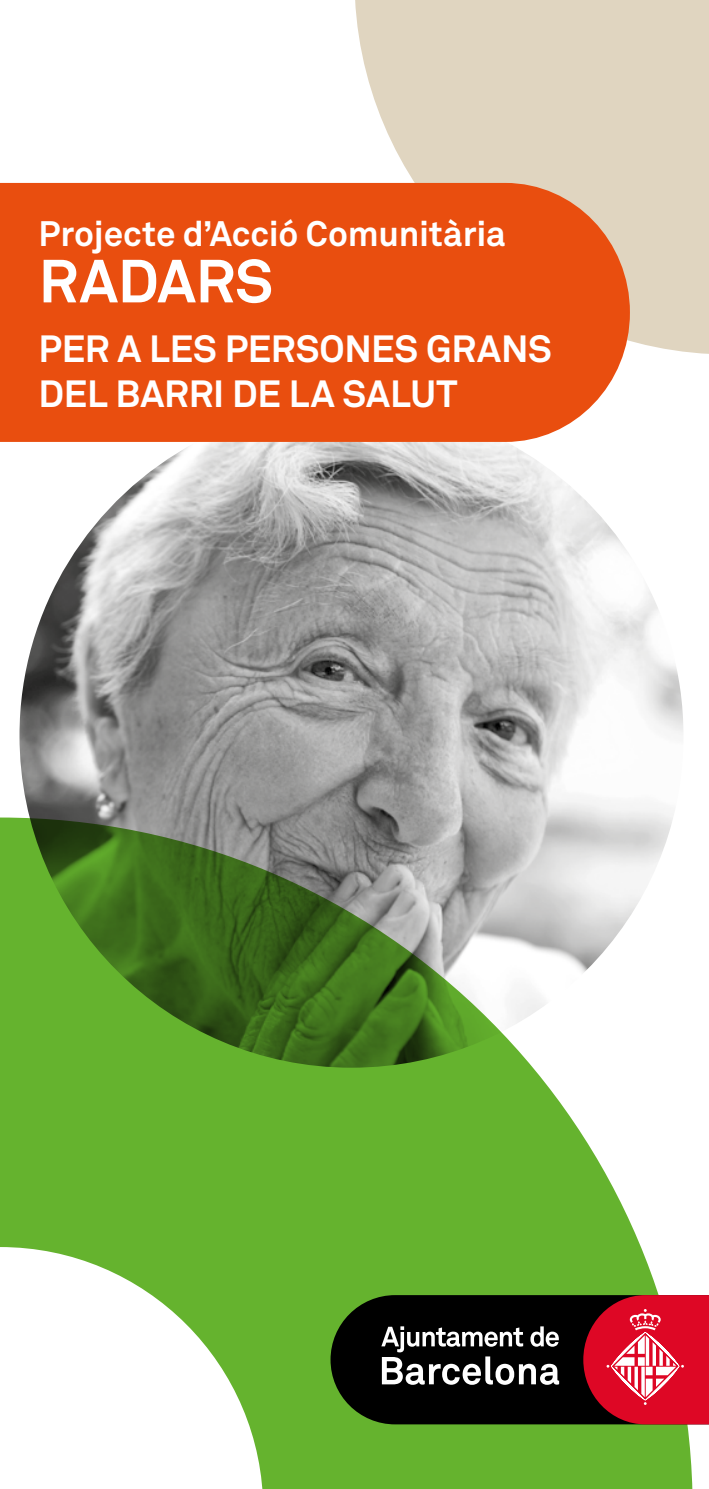
<style>
.page{position:relative;width:709px;height:1489px;background:#fff}
.page>*{position:absolute;margin:0;border:0;box-sizing:border-box;transform-origin:0 0}
.t1{font:700 60px "Akkurat Pro";letter-spacing:-.005em;color:#fff}
.t2{font:700 37.5px/45px "Akkurat Pro";letter-spacing:-.005em;color:#fff}
.t3{font:700 35px "Akkurat Pro";letter-spacing:-.005em;color:#fff}
</style>
<div class="page">
<div style="left:354px;top:0;width:355px;height:354px;background:#e0d5c0"></div>
<svg style="left:0;top:817px;width:692px;height:671px;background:#76bb46"></svg>
<svg style="left:0;top:1246px;width:263px;height:242px"></svg>
<div style="left:0;top:183px;width:630px;height:259px;background:#e94e0f"></div>
<img style="left:19px;top:442px;width:664px;height:625px">
<svg style="left:330px;top:1294px;width:253px;height:130px;background:#091004"></svg>
<svg style="left:381px;top:1326px;width:178px;height:58px"></svg>
<svg style="left:583px;top:1294px;width:126px;height:130px;background:#c82239"></svg>
<p class="t3" style="left:39px;top:211px;width:468px">Projecte d’Acció Comunitària</p>
<h1 class="t1" style="left:39px;top:244px;width:236px">RADARS</h1>
<p class="t2" style="left:39px;top:326px;width:515px">PER A LES PERSONES GRANS<br>DEL BARRI DE LA SALUT</p>
</div>
